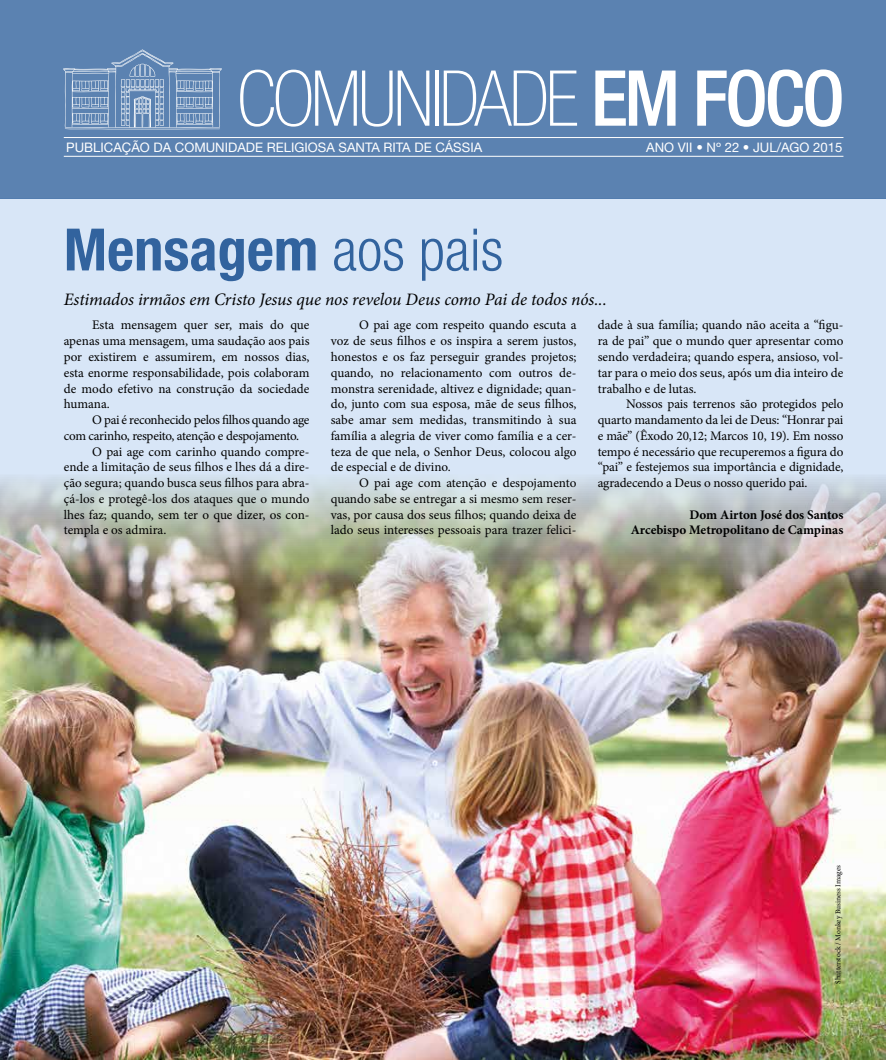
<style>
.page{position:relative;width:886px;height:1060px;background:#fff}
.page>*{position:absolute;margin:0;border:0;box-sizing:border-box;transform-origin:0 0}
.t1{font:100 condensed 77.25px "Helvetica Neue LT Std";letter-spacing:-.04em;color:#fff}
.t2{font:700 condensed 58.5px "Helvetica Neue LT Std";color:#32639e}
.t3{font:italic 17.5px "Minion Pro";letter-spacing:-.005em;color:#000}
.t4{font:13.12px/15.8px "Minion Pro";letter-spacing:-.005em;color:#000;text-align:justify}
.t5{font:13.12px "Helvetica Neue LT Std";color:#fff}
.t6{font:700 13.12px/15.8px "Minion Pro";letter-spacing:-.005em;color:#000;text-align:right}
.t7{font:7.5px "Minion Pro";letter-spacing:-.005em;color:#000}
.s1{font-weight:500}
.s2{font-weight:300}
</style>
<div class="page">
<div style="left:0;top:198px;width:886px;height:472px;background:#d8e6f7"></div>
<img style="left:0;top:477px;width:886px;height:582px">
<div style="left:0;top:0;width:886px;height:198px;background:#5b82b1"></div>
<hr style="left:64px;top:137px;width:779px;height:1px;background:#fff">
<hr style="left:64px;top:156px;width:779px;height:1px;background:#fff">
<svg style="left:63px;top:49px;width:159px;height:80px"></svg>
<h1 class="t1" style="left:237px;top:55px;width:609px">COMUNIDADE <span class="s1">EM FOCO</span></h1>
<p class="t5" style="left:66px;top:139px;width:417px">PUBLICAÇÃO DA COMUNIDADE RELIGIOSA SANTA RITA DE CÁSSIA</p>
<p class="t5" style="left:646px;top:139px;width:198px">ANO VII • Nº 22 • JUL/AGO 2015</p>
<h2 class="t2" style="left:64px;top:214px;width:441px">Mensagem <span class="s2">aos pais</span></h2>
<h3 class="t3" style="left:64px;top:288px;width:544px">Estimados irmãos em Cristo Jesus que nos revelou Deus como Pai de todos nós...</h3>
<p class="t4" style="left:64px;top:317px;width:247px;text-indent:28px">Esta mensagem quer ser, mais do que apenas uma mensagem, uma saudação aos pais por existirem e assumirem, em nossos dias, esta enorme responsabilidade, pois colaboram de modo efetivo na construção da sociedade humana.</p>
<p class="t4" style="left:92px;top:412px;width:219px">O pai é reconhecido pelos filhos quando age</p>
<p class="t4" style="left:64px;top:428px;width:237px">com carinho, respeito, atenção e despojamento.</p>
<p class="t4" style="left:92px;top:443px;width:219px">O pai age com carinho quando compre-</p>
<p class="t4" style="left:64px;top:459px;width:247px">ende a limitação de seus filhos e lhes dá a dire-</p>
<p class="t4" style="left:64px;top:475px;width:247px">ção segura; quando busca seus filhos para abra-</p>
<p class="t4" style="left:64px;top:491px;width:247px">çá-los e protegê-los dos ataques que o mundo</p>
<p class="t4" style="left:64px;top:506px;width:247px">lhes faz; quando, sem ter o que dizer, os con-</p>
<p class="t4" style="left:64px;top:522px;width:104px">templa e os admira.</p>
<p class="t4" style="left:331px;top:317px;width:247px;text-indent:28px">O pai age com respeito quando escuta a voz de seus filhos e os inspira a serem justos, honestos e os faz perseguir grandes projetos; quando, no relacionamento com outros de&shy;monstra serenidade, altivez e dignidade; quan&shy;do, junto com sua esposa, mãe de seus filhos, sabe amar sem medidas, transmitindo à sua família a alegria de viver como família e a cer&shy;teza de que nela, o Senhor Deus, colocou algo de especial e de divino.</p>
<p class="t4" style="left:331px;top:475px;width:247px;text-indent:28px">O pai age com atenção e despojamento quando sabe se entregar a si mesmo sem reser&shy;vas, por causa dos seus filhos; quando deixa de lado seus interesses pessoais para trazer felici-</p>
<p class="t4" style="left:598px;top:317px;width:247px">dade à sua família; quando não aceita a “figu&shy;ra de pai” que o mundo quer apresentar como sendo verdadeira; quando espera, ansioso, vol&shy;tar para o meio dos seus, após um dia inteiro de trabalho e de lutas.</p>
<p class="t4" style="left:598px;top:396px;width:247px;text-indent:28px">Nossos pais terrenos são protegidos pelo quarto mandamento da lei de Deus: “Honrar pai e mãe” (Êxodo 20,12; Marcos 10, 19). Em nosso tempo é necessário que recuperemos a figura do “pai” e festejemos sua importância e dignidade, agradecendo a Deus o nosso querido pai.</p>
<p class="t6" style="left:631px;top:506px;width:214px">Dom Airton José dos Santos<br>Arcebispo Metropolitano de Campinas</p>
<p class="t7" style="left:833px;top:983px;width:120px;rotate:-90deg">Shutterstock / Monkey Business Images</p>
</div>
